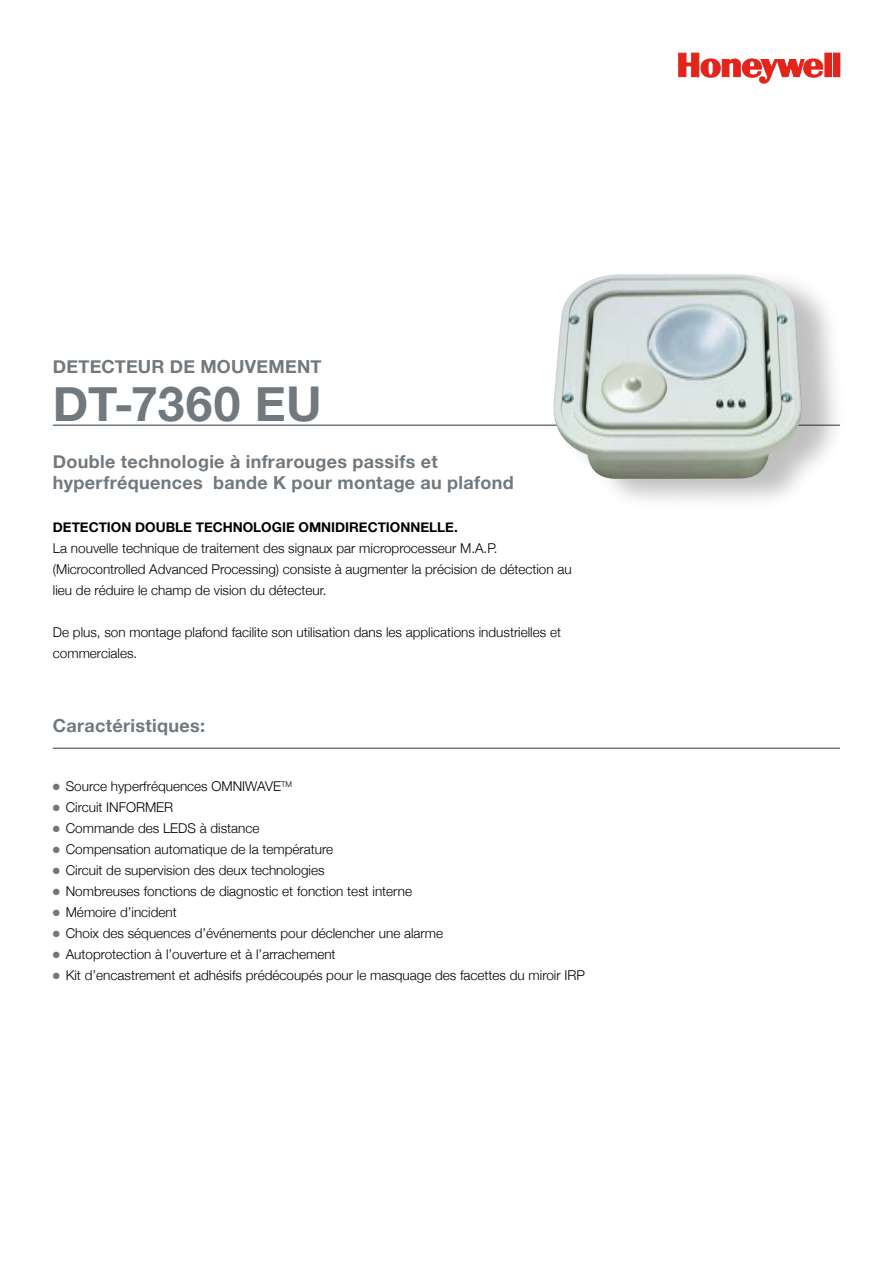
<style>
.page{position:relative;width:893px;height:1263px;background:#fff}
.page>*{position:absolute;margin:0;border:0;box-sizing:border-box;transform-origin:0 0}
.t1{font:700 48px "Helvetica Neue";letter-spacing:.005em;color:#72797e}
.t2{font:700 18px/21px "Helvetica Neue";letter-spacing:.015em;color:#72797e}
.t3{font:300 13.5px/21px "Helvetica Neue";color:#000}
.t4{font:700 13.5px "Helvetica Neue";color:#000}
.s1{color:#70787c}
</style>
<div class="page">
<hr style="left:53px;top:424px;width:787px;height:2px;background:#72797e">
<svg style="left:679px;top:53px;width:144px;height:30px"></svg>
<div style="left:825px;top:53px;width:6px;height:24px;background:#e2241b"></div>
<div style="left:833px;top:53px;width:7px;height:24px;background:#e2241b"></div>
<hr style="left:53px;top:747px;width:787px;height:2px;background:#72797e">
<div style="left:556px;top:264px;width:293px;height:250px;background:#000;opacity:.25"></div>
<img style="left:550px;top:274px;width:252px;height:205px">
<h2 class="t2" style="left:53px;top:356px;width:270px">DETECTEUR DE MOUVEMENT</h2>
<h1 class="t1" style="left:53px;top:374px;width:270px">DT-7360 EU</h1>
<h2 class="t2" style="left:53px;top:451px;width:462px">Double technologie à infrarouges passifs et hyperfréquences bande K pour montage au plafond</h2>
<p class="t4" style="left:53px;top:519px;width:406px">DETECTION DOUBLE TECHNOLOGIE OMNIDIRECTIONNELLE.</p>
<p class="t3" style="left:53px;top:537px;width:520px">La nouvelle technique de traitement des signaux par microprocesseur M.A.P. (Microcontrolled Advanced Processing) consiste à augmenter la précision de détection au lieu de réduire le champ de vision du détecteur.</p>
<p class="t3" style="left:53px;top:621px;width:510px">De plus, son montage plafond facilite son utilisation dans les applications industrielles et commerciales.</p>
<h2 class="t2" style="left:53px;top:715px;width:154px">Caractéristiques:</h2>
<p class="t3" style="left:53px;top:775px;width:241px"><span class="s1">●</span> Source hyperfréquences OMNIWAVE<sup>TM</sup></p>
<p class="t3" style="left:53px;top:796px;width:122px"><span class="s1">●</span> Circuit INFORMER</p>
<p class="t3" style="left:53px;top:817px;width:208px"><span class="s1">●</span> Commande des LEDS à distance</p>
<p class="t3" style="left:53px;top:838px;width:282px"><span class="s1">●</span> Compensation automatique de la température</p>
<p class="t3" style="left:53px;top:859px;width:273px"><span class="s1">●</span> Circuit de supervision des deux technologies</p>
<p class="t3" style="left:53px;top:880px;width:361px"><span class="s1">●</span> Nombreuses fonctions de diagnostic et fonction test interne</p>
<p class="t3" style="left:53px;top:901px;width:125px"><span class="s1">●</span> Mémoire d’incident</p>
<p class="t3" style="left:53px;top:922px;width:392px"><span class="s1">●</span> Choix des séquences d’événements pour déclencher une alarme</p>
<p class="t3" style="left:53px;top:943px;width:284px"><span class="s1">●</span> Autoprotection à l’ouverture et à l’arrachement</p>
<p class="t3" style="left:53px;top:964px;width:533px"><span class="s1">●</span> Kit d’encastrement et adhésifs prédécoupés pour le masquage des facettes du miroir IRP</p>
</div>
